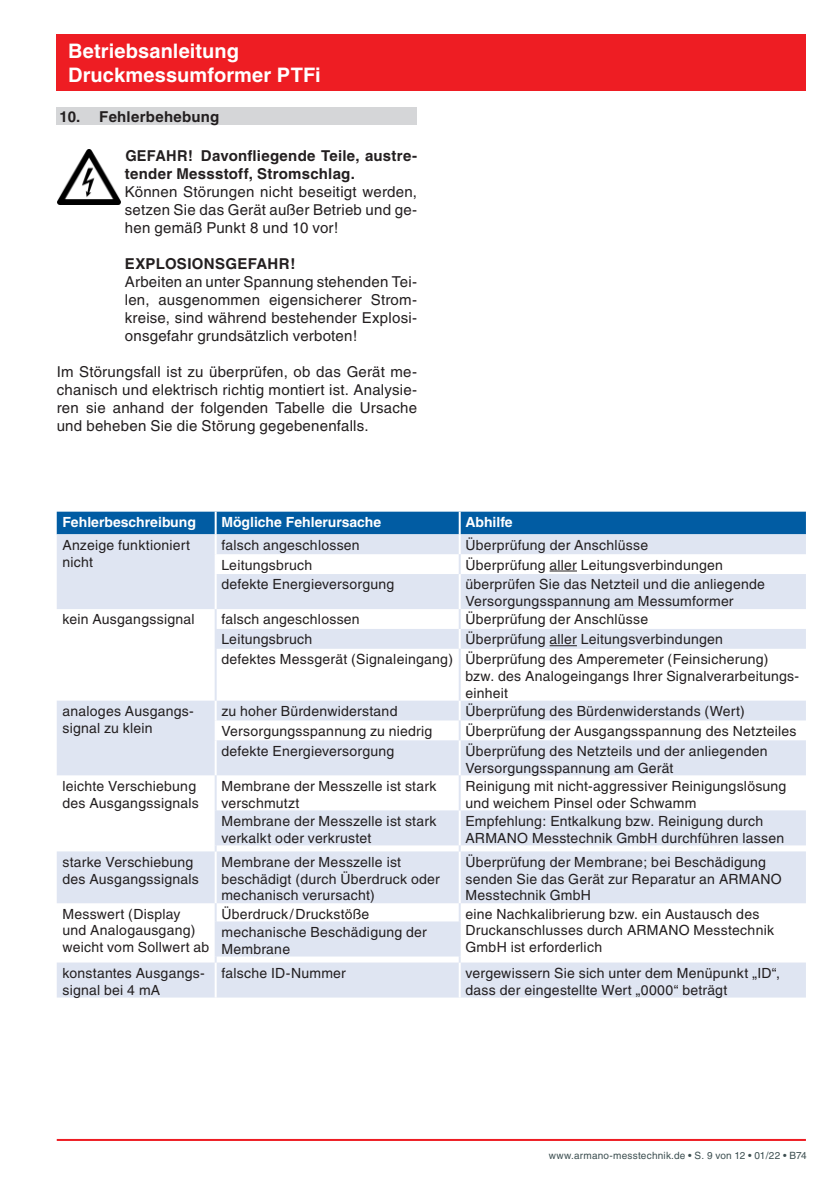
<style>
.page{position:relative;width:840px;height:1191px;background:#fff}
.page>*{position:absolute;margin:0;border:0;box-sizing:border-box;transform-origin:0 0}
.t1{font:700 20px/24px "Helvetica";letter-spacing:.005em;color:#fff}
.t2{font:15px/18px "Helvetica";letter-spacing:.015em;color:#231f20;text-align:justify}
.t3{font:700 15px/18px "Helvetica";letter-spacing:.02em;color:#231f20}
.t4{font:14px/16.8px "Helvetica";letter-spacing:.015em;color:#231f20}
.t5{font:700 14px "Helvetica";color:#fff}
.t6{font:10px "Helvetica";letter-spacing:.02em;color:#3d4f51}
</style>
<div class="page">
<hr style="left:57px;top:1139px;width:748px;height:2px;background:#ee1d23">
<div style="left:57px;top:34px;width:748px;height:57px;background:#ee1d23"></div>
<div style="left:57px;top:108px;width:360px;height:17px;background:#d5d6d8"></div>
<img style="left:58px;top:149px;width:62px;height:55px">
<div style="left:57px;top:511px;width:748px;height:23px;background:#015ca3"></div>
<svg style="left:57px;top:534px;width:748px;height:95px;fill:#dfe5f2"></svg>
<svg style="left:57px;top:629px;width:748px;height:368px;fill:#dfe5f2"></svg>
<hr style="left:458px;top:534px;width:2px;height:20px;background:#fff">
<hr style="left:458px;top:574px;width:2px;height:35px;background:#fff">
<hr style="left:214px;top:921px;width:2px;height:35px;background:#dfe5f2">
<hr style="left:458px;top:921px;width:2px;height:35px;background:#dfe5f2">
<hr style="left:214px;top:851px;width:2px;height:52px;background:#fff">
<hr style="left:214px;top:700px;width:2px;height:20px;background:#fff">
<hr style="left:214px;top:720px;width:2px;height:20px;background:#fff">
<hr style="left:214px;top:740px;width:2px;height:35px;background:#fff">
<hr style="left:214px;top:775px;width:2px;height:35px;background:#dfe5f2">
<hr style="left:214px;top:810px;width:2px;height:35px;background:#dfe5f2">
<svg style="left:214px;top:845px;width:2px;height:6px"></svg>
<hr style="left:214px;top:609px;width:2px;height:20px;background:#dfe5f2">
<hr style="left:214px;top:629px;width:2px;height:20px;background:#dfe5f2">
<hr style="left:214px;top:649px;width:2px;height:51px;background:#dfe5f2">
<hr style="left:458px;top:554px;width:2px;height:20px;background:#dfe5f2">
<hr style="left:214px;top:511px;width:2px;height:23px;background:#fff">
<hr style="left:458px;top:511px;width:2px;height:23px;background:#fff">
<hr style="left:458px;top:629px;width:2px;height:20px;background:#fff">
<hr style="left:458px;top:700px;width:2px;height:20px;background:#fff">
<hr style="left:458px;top:740px;width:2px;height:35px;background:#fff">
<hr style="left:458px;top:810px;width:2px;height:35px;background:#fff">
<hr style="left:458px;top:851px;width:2px;height:52px;background:#fff">
<hr style="left:458px;top:962px;width:2px;height:35px;background:#fff">
<hr style="left:458px;top:609px;width:2px;height:20px;background:#dfe5f2">
<hr style="left:458px;top:649px;width:2px;height:51px;background:#dfe5f2">
<hr style="left:458px;top:720px;width:2px;height:20px;background:#dfe5f2">
<hr style="left:458px;top:775px;width:2px;height:35px;background:#dfe5f2">
<svg style="left:458px;top:845px;width:2px;height:6px"></svg>
<svg style="left:458px;top:903px;width:2px;height:18px"></svg>
<svg style="left:458px;top:956px;width:2px;height:6px"></svg>
<hr style="left:214px;top:534px;width:2px;height:20px;background:#fff">
<hr style="left:214px;top:554px;width:2px;height:20px;background:#fff">
<hr style="left:214px;top:574px;width:2px;height:35px;background:#fff">
<hr style="left:214px;top:962px;width:2px;height:35px;background:#fff">
<svg style="left:214px;top:903px;width:2px;height:18px"></svg>
<svg style="left:214px;top:956px;width:2px;height:6px"></svg>
<svg style="left:549px;top:570px;width:27px;height:1px"></svg>
<svg style="left:549px;top:645px;width:27px;height:1px"></svg>
<h1 class="t1" style="left:68px;top:39px;width:254px">Betriebsanleitung<br>Druckmessumformer PTFi</h1>
<p class="t3" style="left:60px;top:108px;width:161px">10. Fehlerbehebung</p>
<p class="t3" style="left:125px;top:146px;width:293px">GEFAHR! Davonfliegende Teile, austre&shy;tender Messstoff, Stromschlag.</p>
<p class="t2" style="left:125px;top:183px;width:293px">Können Störungen nicht beseitigt werden, setzen Sie das Gerät außer Betrieb und ge&shy;hen gemäß Punkt 8 und 10 vor!</p>
<p class="t3" style="left:125px;top:254px;width:172px">EXPLOSIONSGEFAHR!</p>
<p class="t2" style="left:125px;top:273px;width:293px">Arbeiten an unter Spannung stehenden Tei&shy;len, ausgenommen eigensicherer Strom&shy;kreise, sind während bestehender Explosi&shy;onsgefahr grundsätzlich verboten!</p>
<p class="t2" style="left:57px;top:363px;width:361px">Im Störungsfall ist zu überprüfen, ob das Gerät me&shy;chanisch und elektrisch richtig montiert ist. Analysie&shy;ren sie anhand der folgenden Tabelle die Ursache und beheben Sie die Störung gegebenenfalls.</p>
<p class="t5" style="left:62px;top:513px;width:135px">Fehlerbeschreibung</p>
<p class="t5" style="left:221px;top:513px;width:161px">Mögliche Fehlerursache</p>
<p class="t5" style="left:465px;top:513px;width:49px">Abhilfe</p>
<p class="t4" style="left:62px;top:536px;width:129px">Anzeige funktioniert nicht</p>
<p class="t4" style="left:221px;top:536px;width:140px">falsch angeschlossen</p>
<p class="t4" style="left:465px;top:536px;width:184px">Überprüfung der Anschlüsse</p>
<p class="t4" style="left:221px;top:556px;width:92px">Leitungsbruch</p>
<p class="t4" style="left:465px;top:556px;width:259px">Überprüfung aller Leitungsverbindungen</p>
<p class="t4" style="left:221px;top:576px;width:174px">defekte Energieversorgung</p>
<p class="t4" style="left:465px;top:576px;width:301px">überprüfen Sie das Netzteil und die anliegende<br>Versorgungsspannung am Messumformer</p>
<p class="t4" style="left:62px;top:611px;width:134px">kein Ausgangssignal</p>
<p class="t4" style="left:221px;top:611px;width:140px">falsch angeschlossen</p>
<p class="t4" style="left:465px;top:611px;width:184px">Überprüfung der Anschlüsse</p>
<p class="t4" style="left:221px;top:631px;width:92px">Leitungsbruch</p>
<p class="t4" style="left:221px;top:629px;width:548px;line-height:19.8px;text-indent:244px">Überprüfung aller Leitungsverbindungen defektes Messgerät (Signaleingang) Überprüfung des Amperemeter (Feinsicherung)</p>
<p class="t4" style="left:465px;top:667px;width:335px">bzw. des Analogeingangs Ihrer Signalverarbeitungs&shy;einheit</p>
<p class="t4" style="left:62px;top:702px;width:133px">analoges Ausgangs&shy;signal zu klein</p>
<p class="t4" style="left:221px;top:702px;width:177px">zu hoher Bürdenwiderstand</p>
<p class="t4" style="left:465px;top:702px;width:281px">Überprüfung des Bürdenwiderstands (Wert)</p>
<p class="t4" style="left:221px;top:722px;width:212px">Versorgungsspannung zu niedrig</p>
<p class="t4" style="left:465px;top:722px;width:332px">Überprüfung der Ausgangsspannung des Netzteiles</p>
<p class="t4" style="left:221px;top:742px;width:174px">defekte Energieversorgung</p>
<p class="t4" style="left:465px;top:742px;width:303px">Überprüfung des Netzteils und der anliegenden<br>Versorgungsspannung am Gerät</p>
<p class="t4" style="left:62px;top:777px;width:138px">leichte Verschiebung des Ausgangssignals</p>
<p class="t4" style="left:221px;top:777px;width:216px">Membrane der Messzelle ist stark verschmutzt</p>
<p class="t4" style="left:465px;top:777px;width:322px">Reinigung mit nicht-aggressiver Reinigungslösung und weichem Pinsel oder Schwamm</p>
<p class="t4" style="left:221px;top:812px;width:216px">Membrane der Messzelle ist stark verkalkt oder verkrustet</p>
<p class="t4" style="left:465px;top:812px;width:320px">Empfehlung: Entkalkung bzw. Reinigung durch<br>ARMANO Messtechnik GmbH durchführen lassen</p>
<p class="t4" style="left:62px;top:853px;width:138px">starke Verschiebung des Ausgangssignals</p>
<p class="t4" style="left:221px;top:853px;width:220px">Membrane der Messzelle ist beschädigt (durch Überdruck oder mechanisch verursacht)</p>
<p class="t4" style="left:465px;top:853px;width:317px">Überprüfung der Membrane; bei Beschädigung senden Sie das Gerät zur Reparatur an ARMANO<br>Messtechnik GmbH</p>
<p class="t4" style="left:62px;top:905px;width:148px">Messwert (Display<br>und Analogausgang) weicht vom Sollwert ab</p>
<p class="t4" style="left:221px;top:905px;width:149px">Überdruck/Druckstöße</p>
<p class="t4" style="left:465px;top:905px;width:310px">eine Nachkalibrierung bzw. ein Austausch des<br>Druckanschlusses durch ARMANO Messtechnik<br>GmbH ist erforderlich</p>
<p class="t4" style="left:221px;top:923px;width:207px">mechanische Beschädigung der<br>Membrane</p>
<p class="t4" style="left:62px;top:964px;width:144px">konstantes Ausgangs&shy;signal bei 4 mA</p>
<p class="t4" style="left:221px;top:964px;width:126px">falsche ID-Nummer</p>
<p class="t4" style="left:465px;top:964px;width:316px">vergewissern Sie sich unter dem Menüpunkt „ID“, dass der eingestellte Wert „0000“ beträgt</p>
<p class="t6" style="left:548px;top:1149px;width:259px">www.armano-messtechnik.de • S. 9 von 12 • 01/22 • B74</p>
</div>
